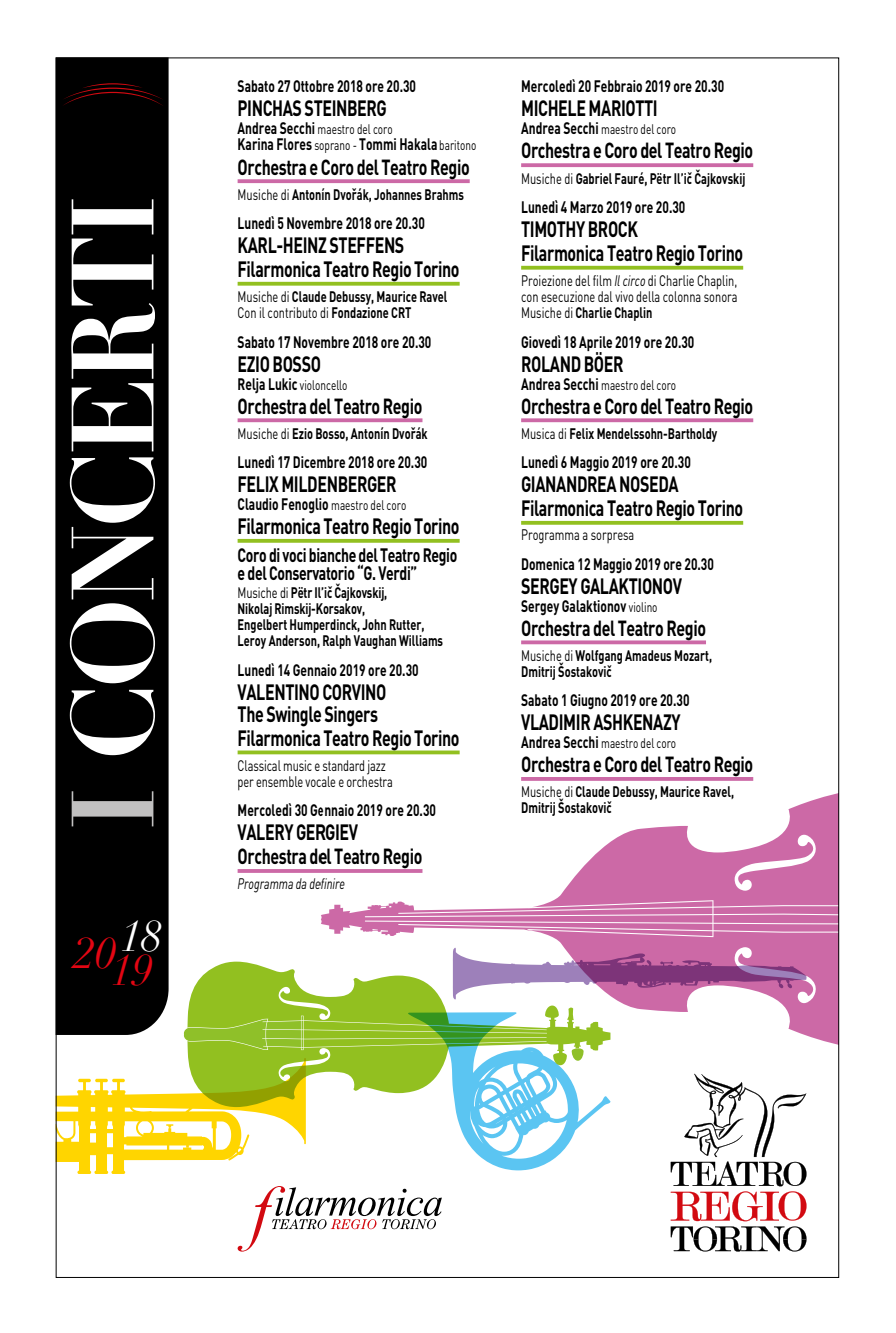
<style>
.page{position:relative;width:896px;height:1333px;background:#fff}
.page>*{position:absolute;margin:0;border:0;box-sizing:border-box;transform-origin:0 0}
.t1{font:italic 43.6px "Didot";color:#e30613}
.t2{font:700 22px/22px "DIN Pro";letter-spacing:-.025em;color:#000;scale:.73 1}
.t3{font:700 22px "DIN";letter-spacing:-.025em;color:#000;scale:.73 1}
.t4{font:700 21.6px "DIN";letter-spacing:-.025em;color:#000;scale:.74 1}
.t5{font:700 19.2px/18px "DIN Pro";letter-spacing:-.025em;color:#000;scale:.73 1}
.t6{font:700 16.4px "DIN Pro";color:#000;scale:.73 1}
.t7{font:700 15px/16px "DIN Pro";color:#000;scale:.73 1}
.t8{font:15px/16px "DIN Pro";color:#000;scale:.73 1}
.t9{font:italic 15px "DIN";color:#000;scale:.73 1}
.t10{font:13.6px "DIN Pro";color:#000;scale:.73 1}
.s1{font-weight:700;font-size:16.4px}
.s2{font-weight:400;font-size:13.6px}
.s3{font-weight:400}
.s4{font-family:"DIN";font-style:italic}
.s5{font-weight:700}
</style>
<div class="page">
<div style="left:58px;top:59px;width:111px;height:975px;background:#000"></div>
<svg style="left:62px;top:83px;width:102px;height:23px;background:#130001"></svg>
<svg style="left:671px;top:1073px;width:135px;height:178px"></svg>
<svg style="left:238px;top:1186px;width:204px;height:65px"></svg>
<svg style="left:72px;top:791px;width:81px;height:35px;background:#585858"></svg>
<svg style="left:70px;top:689px;width:85px;height:66px"></svg>
<svg style="left:70px;top:457px;width:85px;height:226px"></svg>
<svg style="left:71px;top:199px;width:84px;height:252px"></svg>
<svg style="left:238px;top:179px;width:232px;height:4px"></svg>
<hr style="left:238px;top:282px;width:222px;height:3px;background:#92c020">
<svg style="left:238px;top:418px;width:184px;height:4px"></svg>
<hr style="left:238px;top:539px;width:222px;height:3px;background:#92c020">
<svg style="left:238px;top:750px;width:222px;height:4px"></svg>
<hr style="left:238px;top:869px;width:184px;height:3px;background:#cc69a6">
<svg style="left:521px;top:163px;width:232px;height:4px"></svg>
<hr style="left:521px;top:266px;width:222px;height:3px;background:#92c020">
<svg style="left:521px;top:418px;width:232px;height:4px"></svg>
<hr style="left:521px;top:521px;width:222px;height:3px;background:#92c020">
<svg style="left:521px;top:640px;width:185px;height:4px"></svg>
<hr style="left:521px;top:777px;width:232px;height:3px;background:#cc69a6">
<svg style="left:552px;top:793px;width:285px;height:108px"></svg>
<svg style="left:321px;top:901px;width:516px;height:144px"></svg>
<svg style="left:187px;top:961px;width:423px;height:133px;fill:#92c020"></svg>
<svg style="left:184px;top:1016px;width:119px;height:33px;background:#98c436"></svg>
<svg style="left:408px;top:1012px;width:202px;height:158px"></svg>
<svg style="left:453px;top:947px;width:354px;height:52px"></svg>
<svg style="left:56px;top:1057px;width:250px;height:116px"></svg>
<h1 class="t1" style="left:75px;top:926px;width:89px">20<sup>18</sup></h1>
<h1 class="t1" style="left:111px;top:942px;width:43px">19</h1>
<p class="t6" style="left:238px;top:75px;width:246px">Sabato 27 Ottobre 2018 ore 20.30</p>
<h2 class="t2" style="left:238px;top:97px;width:206px">PINCHAS STEINBERG</h2>
<p class="t10" style="left:238px;top:120px;width:214px"><span class="s1">Andrea Secchi</span> maestro del coro</p>
<p class="t6" style="left:238px;top:133px;width:328px">Karina Flores <span class="s2">soprano -</span> Tommi Hakala <span class="s2">baritono</span></p>
<h3 class="t4" style="left:238px;top:152px;width:315px">Orchestra e Coro del Teatro Regio</h3>
<p class="t7" style="left:238px;top:185px;width:312px"><span class="s3">Musiche di</span> Antonín Dvořák, Johannes Brahms</p>
<p class="t6" style="left:238px;top:212px;width:258px">Lunedì 5 Novembre 2018 ore 20.30</p>
<h2 class="t2" style="left:238px;top:233px;width:230px">KARL-HEINZ STEFFENS</h2>
<h2 class="t3" style="left:238px;top:255px;width:306px">Filarmonica Teatro Regio Torino</h2>
<p class="t7" style="left:238px;top:288px;width:289px"><span class="s3">Musiche di</span> Claude Debussy, Maurice Ravel<br><span class="s3">Con il contributo di</span> Fondazione CRT</p>
<p class="t6" style="left:238px;top:330px;width:267px">Sabato 17 Novembre 2018 ore 20.30</p>
<h2 class="t2" style="left:238px;top:352px;width:116px">EZIO BOSSO</h2>
<p class="t10" style="left:238px;top:375px;width:152px"><span class="s1">Relja Lukic</span> violoncello</p>
<h3 class="t4" style="left:238px;top:391px;width:251px">Orchestra del Teatro Regio</h3>
<p class="t7" style="left:238px;top:424px;width:262px"><span class="s3">Musiche di</span> Ezio Bosso, Antonín Dvořák</p>
<p class="t6" style="left:238px;top:451px;width:261px">Lunedì 17 Dicembre 2018 ore 20.30</p>
<h2 class="t2" style="left:238px;top:472px;width:219px">FELIX MILDENBERGER</h2>
<p class="t6" style="left:238px;top:493px;width:233px">Claudio Fenoglio <span class="s2">maestro del coro</span></p>
<h2 class="t3" style="left:238px;top:512px;width:306px">Filarmonica Teatro Regio Torino</h2>
<p class="t5" style="left:238px;top:545px;width:302px">Coro di voci bianche del Teatro Regio e del Conservatorio “G. Verdi”</p>
<p class="t7" style="left:238px;top:584px;width:283px"><span class="s3">Musiche di</span> Pëtr Il’ič Čajkovskij,<br>Nikolaj Rimskij-Korsakov,<br>Engelbert Humperdinck, John Rutter, Leroy Anderson, Ralph Vaughan Williams</p>
<p class="t6" style="left:238px;top:658px;width:250px">Lunedì 14 Gennaio 2019 ore 20.30</p>
<h2 class="t2" style="left:238px;top:679px;width:206px">VALENTINO CORVINO<br>The Swingle Singers</h2>
<h2 class="t3" style="left:238px;top:723px;width:306px">Filarmonica Teatro Regio Torino</h2>
<p class="t8" style="left:238px;top:756px;width:214px">Classical music e standard jazz per ensemble vocale e orchestra</p>
<p class="t6" style="left:238px;top:799px;width:273px">Mercoledì 30 Gennaio 2019 ore 20.30</p>
<h2 class="t2" style="left:238px;top:820px;width:167px">VALERY GERGIEV</h2>
<h3 class="t4" style="left:238px;top:842px;width:251px">Orchestra del Teatro Regio</h3>
<p class="t9" style="left:238px;top:874px;width:149px">Programma da definire</p>
<p class="t6" style="left:521px;top:75px;width:280px">Mercoledì 20 Febbraio 2019 ore 20.30</p>
<h2 class="t2" style="left:521px;top:97px;width:189px">MICHELE MARIOTTI</h2>
<p class="t10" style="left:521px;top:120px;width:214px"><span class="s1">Andrea Secchi</span> maestro del coro</p>
<h3 class="t4" style="left:521px;top:136px;width:315px">Orchestra e Coro del Teatro Regio</h3>
<p class="t7" style="left:521px;top:169px;width:309px"><span class="s3">Musiche di</span> Gabriel Fauré, Pëtr Il’ič Čajkovskij</p>
<p class="t6" style="left:521px;top:196px;width:227px">Lunedì 4 Marzo 2019 ore 20.30</p>
<h2 class="t2" style="left:521px;top:217px;width:162px">TIMOTHY BROCK</h2>
<h2 class="t3" style="left:521px;top:239px;width:306px">Filarmonica Teatro Regio Torino</h2>
<p class="t8" style="left:521px;top:272px;width:298px;text-align:justify">Proiezione del film <span class="s4">Il circo</span> di Charlie Chaplin, con esecuzione dal vivo della colonna sonora Musiche di <span class="s5">Charlie Chaplin</span></p>
<p class="t6" style="left:521px;top:330px;width:239px">Giovedì 18 Aprile 2019 ore 20.30</p>
<h2 class="t2" style="left:521px;top:352px;width:142px">ROLAND BÖER</h2>
<p class="t10" style="left:521px;top:375px;width:214px"><span class="s1">Andrea Secchi</span> maestro del coro</p>
<h3 class="t4" style="left:521px;top:391px;width:315px">Orchestra e Coro del Teatro Regio</h3>
<p class="t7" style="left:521px;top:424px;width:270px"><span class="s3">Musica di</span> Felix Mendelssohn-Bartholdy</p>
<p class="t6" style="left:521px;top:451px;width:234px">Lunedì 6 Maggio 2019 ore 20.30</p>
<h2 class="t2" style="left:521px;top:472px;width:217px">GIANANDREA NOSEDA</h2>
<h2 class="t3" style="left:521px;top:494px;width:306px">Filarmonica Teatro Regio Torino</h2>
<p class="t8" style="left:521px;top:526px;width:157px">Programma a sorpresa</p>
<p class="t6" style="left:521px;top:552px;width:266px">Domenica 12 Maggio 2019 ore 20.30</p>
<h2 class="t2" style="left:521px;top:573px;width:222px">SERGEY GALAKTIONOV</h2>
<p class="t6" style="left:521px;top:594px;width:188px">Sergey Galaktionov <span class="s2">violino</span></p>
<h3 class="t4" style="left:521px;top:613px;width:251px">Orchestra del Teatro Regio</h3>
<p class="t7" style="left:521px;top:646px;width:263px"><span class="s3">Musiche di</span> Wolfgang Amadeus Mozart,<br>Dmitrij Šostakovič</p>
<p class="t6" style="left:521px;top:689px;width:232px">Sabato 1 Giugno 2019 ore 20.30</p>
<h2 class="t2" style="left:521px;top:710px;width:220px">VLADIMIR ASHKENAZY</h2>
<p class="t10" style="left:521px;top:734px;width:214px"><span class="s1">Andrea Secchi</span> maestro del coro</p>
<h3 class="t4" style="left:521px;top:750px;width:315px">Orchestra e Coro del Teatro Regio</h3>
<p class="t7" style="left:521px;top:783px;width:293px"><span class="s3">Musiche di</span> Claude Debussy, Maurice Ravel,<br>Dmitrij Šostakovič</p>
</div>
